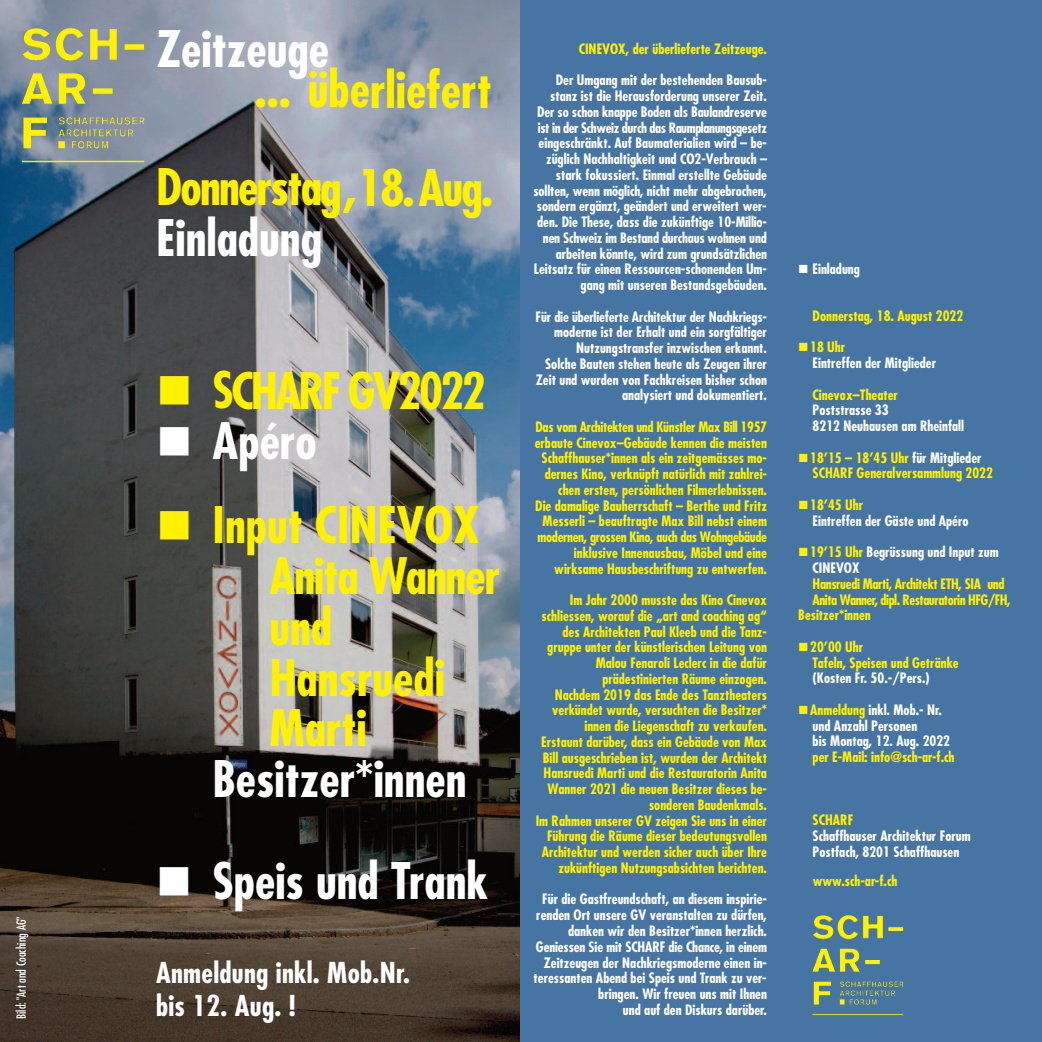
<style>
.page{position:relative;width:1042px;height:1042px;background:#fff}
.page>*{position:absolute;margin:0;border:0;box-sizing:border-box;transform-origin:0 0}
.t1{font:700 condensed 49px "Futura";color:#fff}
.t2{font:700 condensed 49px/50.8px "Futura";color:#fff101}
.t3{font:700 condensed 49px/98px "Futura";letter-spacing:-.035em;color:#fff101;text-align:right}
.t4{font:700 condensed 49px "Futura";letter-spacing:-.055em;color:#fff101}
.t5{font:700 condensed 28px/33.2px "Futura";letter-spacing:.01em;color:#fff}
.t6{font:700 condensed 14px/15.8px "Futura";color:#fff}
.t7{font:700 condensed 14px/15.8px "Futura";color:#fff101}
.t8{font:700 condensed 14px "Futura";letter-spacing:-.035em;color:#fff101}
.t9{font:700 condensed 14px "Futura";letter-spacing:-.025em;color:#fff101}
.t10{font:condensed 12.25px "Futura";color:#fff}
.s1{color:#fff101}
.s2{color:#fff}
</style>
<div class="page">
<img style="left:0;top:0;width:521px;height:1042px">
<img style="left:22px;top:28px;width:122px;height:135px">
<div style="left:521px;top:0;width:521px;height:1042px;background:#4775a3"></div>
<img style="left:812px;top:915px;width:91px;height:100px">
<p class="t10" style="left:16px;top:1019px;width:104px;rotate:-90deg">Bild: "Art and Coaching AG"</p>
<h1 class="t1" style="left:156px;top:28px;width:174px">Zeitzeuge</h1>
<h1 class="t3" style="left:156px;top:45px;width:338px">... überliefert<br>Donnerstag,18.Aug.</h1>
<h1 class="t1" style="left:156px;top:217px;width:167px">Einladung</h1>
<h1 class="t4" style="left:156px;top:369px;width:331px">■ SCHARF GV2022</h1>
<h1 class="t1" style="left:156px;top:420px;width:162px">■ Apéro</h1>
<h1 class="t2" style="left:269px;top:504px;width:233px;text-indent:-113px">■ Input CINEVOX<br>Anita Wanner und<br>Hansruedi<br>Marti</h1>
<h1 class="t1" style="left:212px;top:757px;width:256px">Besitzer*innen</h1>
<h1 class="t1" style="left:156px;top:859px;width:334px">■ Speis und Trank</h1>
<h2 class="t5" style="left:156px;top:958px;width:255px">Anmeldung inkl. Mob.Nr. bis 12. Aug. !</h2>
<p class="t7" style="left:579px;top:42px;width:190px">CINEVOX, der überlieferte Zeitzeuge.</p>
<p class="t6" style="left:533px;top:73px;width:235px;text-align:right">Der Umgang mit der bestehenden Bausub&shy;stanz ist die Herausforderung unserer Zeit.<br>Der so schon knappe Boden als Baulandreserve ist in der Schweiz durch das Raumplanungsgesetz eingeschränkt. Auf Baumaterialien wird – be&shy;züglich Nachhaltigkeit und CO2-Verbrauch – stark fokussiert. Einmal erstellte Gebäude sollten, wenn möglich, nicht mehr abgebrochen, sondern ergänzt, geändert und erweitert wer&shy;den. Die These, dass die zukünftige 10-Millio&shy;nen Schweiz im Bestand durchaus wohnen und arbeiten könnte, wird zum grundsätzlichen Leitsatz für einen Ressourcen-schonenden Um&shy;gang mit unseren Bestandsgebäuden.</p>
<p class="t6" style="left:535px;top:310px;width:233px;text-align:right">Für die überlieferte Architektur der Nachkriegs&shy;moderne ist der Erhalt und ein sorgfältiger Nutzungstransfer inzwischen erkannt.<br>Solche Bauten stehen heute als Zeugen ihrer Zeit und wurden von Fachkreisen bisher schon analysiert und dokumentiert.</p>
<p class="t7" style="left:535px;top:420px;width:234px;text-align:right">Das vom Architekten und Künstler Max Bill 1957 erbaute Cinevox–Gebäude kennen die meisten Schaffhauser*innen als ein zeitgemässes mo&shy;dernes Kino, verknüpft natürlich mit zahlrei&shy;chen ersten, persönlichen Filmerlebnissen.<br>Die damalige Bauherrschaft – Berthe und Fritz Messerli – beauftragte Max Bill nebst einem modernen, grossen Kino, auch das Wohngebäude inklusive Innenausbau, Möbel und eine wirksame Hausbeschriftung zu entwerfen.</p>
<p class="t7" style="left:536px;top:593px;width:233px;text-align:right">Im Jahr 2000 musste das Kino Cinevox schliessen, worauf die „art and coaching ag“ des Architekten Paul Kleeb und die Tanz&shy;gruppe unter der künstlerischen Leitung von Malou Fenaroli Leclerc in die dafür prädestinierten Räume einzogen.<br>Nachdem 2019 das Ende des Tanztheaters verkündet wurde, versuchten die Besitzer* innen die Liegenschaft zu verkaufen.<br>Erstaunt darüber, dass ein Gebäude von Max Bill ausgeschrieben ist, wurden der Architekt Hansruedi Marti und die Restauratorin Anita Wanner 2021 die neuen Besitzer dieses be&shy;sonderen Baudenkmals.<br>Im Rahmen unserer GV zeigen Sie uns in einer Führung die Räume dieser bedeutungsvollen Architektur und werden sicher auch über Ihre zukünftigen Nutzungsabsichten berichten.</p>
<p class="t6" style="left:533px;top:892px;width:235px;text-align:right">Für die Gastfreundschaft, an diesem inspirie&shy;renden Ort unsere GV veranstalten zu dürfen, danken wir den Besitzer*innen herzlich.<br>Geniessen Sie mit SCHARF die Chance, in einem Zeitzeugen der Nachkriegsmoderne einen in&shy;teressanten Abend bei Speis und Trank zu ver&shy;bringen. Wir freuen uns mit Ihnen<br>und auf den Diskurs darüber.</p>
<p class="t6" style="left:798px;top:262px;width:63px">■ Einladung</p>
<p class="t7" style="left:812px;top:309px;width:152px">Donnerstag, 18. August 2022</p>
<p class="t6" style="left:812px;top:341px;width:125px;text-indent:-14px"><span class="s1">■18 Uhr<br></span>Eintreffen der Mitglieder</p>
<p class="t7" style="left:812px;top:388px;width:87px">Cinevox–Theater</p>
<p class="t6" style="left:812px;top:404px;width:153px">Poststrasse 33<br>8212 Neuhausen am Rheinfall</p>
<p class="t7" style="left:812px;top:451px;width:182px;text-indent:-14px">■18’15 – 18’45 Uhr <span class="s2">für Mitglieder<br></span>SCHARF Generalversammlung 2022</p>
<p class="t6" style="left:812px;top:498px;width:157px;text-indent:-14px"><span class="s1">■18’45 Uhr<br></span>Eintreffen der Gäste und Apéro</p>
<p class="t6" style="left:812px;top:545px;width:187px;text-indent:-14px"><span class="s1">■19’15 Uhr</span> Begrüssung und Input zum<br>CINEVOX</p>
<p class="t9" style="left:812px;top:577px;width:193px">Hansruedi Marti, Architekt ETH, SIA und</p>
<p class="t8" style="left:812px;top:593px;width:200px">Anita Wanner, dipl. Restauratorin HFG/FH,</p>
<p class="t7" style="left:798px;top:608px;width:74px">Besitzer*innen</p>
<p class="t7" style="left:812px;top:640px;width:147px;text-indent:-14px">■20’00 Uhr<br>Tafeln, Speisen und Getränke</p>
<p class="t6" style="left:812px;top:671px;width:119px">(Kosten Fr. 50.-/Pers.)</p>
<p class="t6" style="left:812px;top:703px;width:139px;text-indent:-14px"><span class="s1">■Anmeldung</span> inkl. Mob.- Nr. und Anzahl Personen<br>bis Montag, 12. Aug. 2022</p>
<p class="t7" style="left:812px;top:750px;width:143px">per E-Mail: info@sch-ar-f.ch</p>
<p class="t7" style="left:812px;top:813px;width:42px">SCHARF</p>
<p class="t6" style="left:812px;top:829px;width:160px">Schaffhauser Architektur Forum<br>Postfach, 8201 Schaffhausen</p>
<p class="t7" style="left:812px;top:874px;width:86px">www.sch-ar-f.ch</p>
</div>
